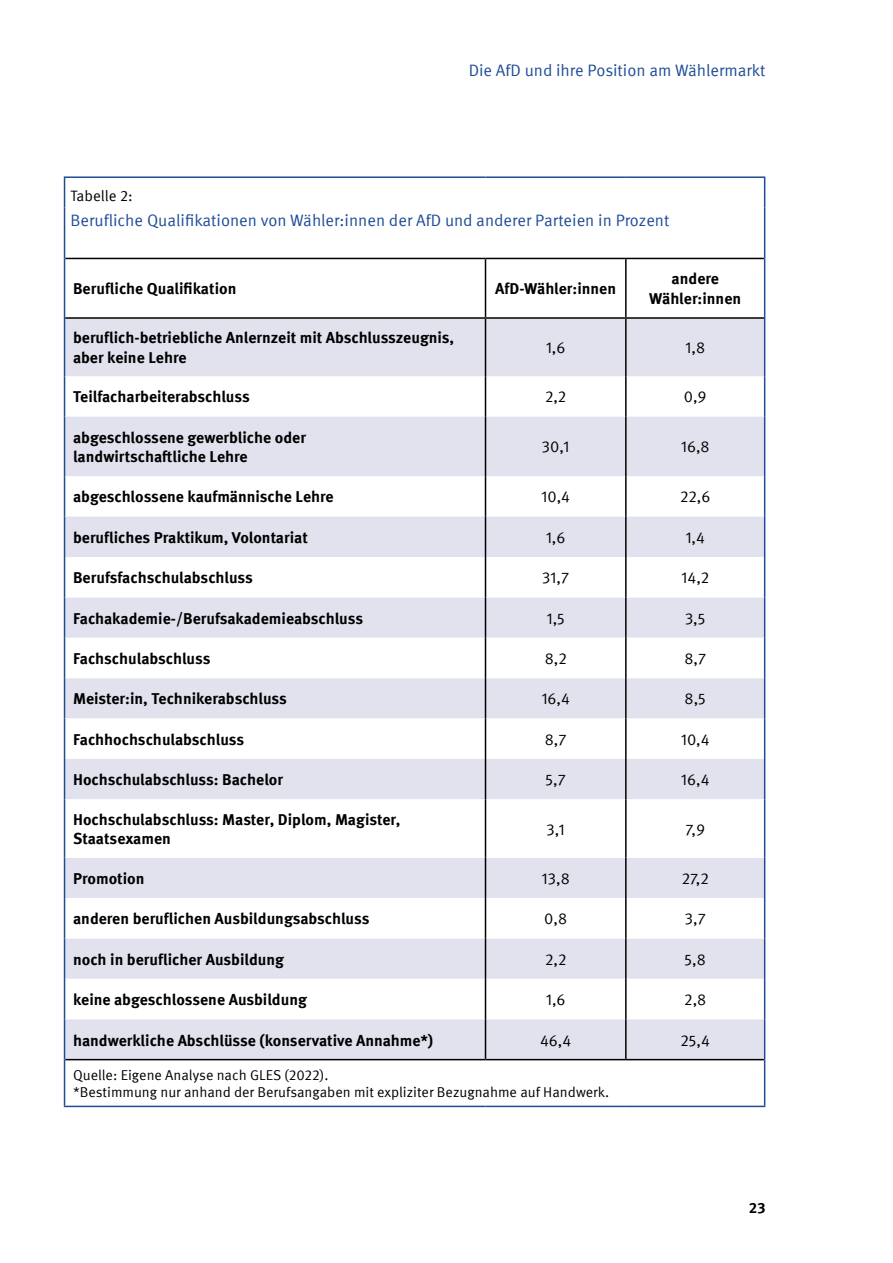
<style>
.page{position:relative;width:893px;height:1263px;background:#fff}
.page>*{position:absolute;margin:0;border:0;box-sizing:border-box;transform-origin:0 0}
.t1{font:16.5px "Meta IGM";color:#1f4d95}
.t2{font:700 15.75px/19.5px "Meta IGM";color:#000}
.t3{font:15.75px "Meta IGM";color:#000}
.t4{font:15px "Meta IGM";color:#000}
.t5{font:700 15px "Meta IGM";color:#000}
.t6{font:14.25px/17.1px "Meta IGM";color:#000}
</style>
<div class="page">
<svg style="left:65px;top:319px;width:699px;height:740px;fill:#e1e2ee"></svg>
<svg style="left:65px;top:557px;width:699px;height:462px"></svg>
<hr style="left:485px;top:259px;width:1px;height:58px;background:#000">
<hr style="left:625px;top:259px;width:2px;height:58px;background:#000">
<hr style="left:65px;top:1059px;width:420px;height:1px;background:#000">
<hr style="left:485px;top:1059px;width:141px;height:1px;background:#000">
<hr style="left:626px;top:1059px;width:138px;height:1px;background:#000">
<hr style="left:485px;top:319px;width:1px;height:57px;background:#000">
<hr style="left:625px;top:319px;width:2px;height:57px;background:#000">
<hr style="left:485px;top:376px;width:1px;height:41px;background:#000">
<hr style="left:625px;top:376px;width:2px;height:41px;background:#000">
<hr style="left:485px;top:417px;width:1px;height:59px;background:#000">
<hr style="left:625px;top:417px;width:2px;height:59px;background:#000">
<hr style="left:485px;top:476px;width:1px;height:41px;background:#000">
<hr style="left:625px;top:476px;width:2px;height:41px;background:#000">
<hr style="left:485px;top:517px;width:1px;height:40px;background:#000">
<hr style="left:625px;top:517px;width:2px;height:40px;background:#000">
<hr style="left:485px;top:557px;width:1px;height:40px;background:#000">
<hr style="left:625px;top:557px;width:2px;height:40px;background:#000">
<hr style="left:485px;top:597px;width:1px;height:41px;background:#000">
<hr style="left:625px;top:597px;width:2px;height:41px;background:#000">
<hr style="left:485px;top:638px;width:1px;height:40px;background:#000">
<hr style="left:625px;top:638px;width:2px;height:40px;background:#000">
<hr style="left:485px;top:678px;width:1px;height:40px;background:#000">
<hr style="left:625px;top:678px;width:2px;height:40px;background:#000">
<hr style="left:485px;top:718px;width:1px;height:41px;background:#000">
<hr style="left:625px;top:718px;width:2px;height:41px;background:#000">
<hr style="left:485px;top:759px;width:1px;height:40px;background:#000">
<hr style="left:625px;top:759px;width:2px;height:40px;background:#000">
<hr style="left:485px;top:799px;width:1px;height:59px;background:#000">
<hr style="left:625px;top:799px;width:2px;height:59px;background:#000">
<hr style="left:485px;top:858px;width:1px;height:40px;background:#000">
<hr style="left:625px;top:858px;width:2px;height:40px;background:#000">
<hr style="left:485px;top:898px;width:1px;height:40px;background:#000">
<hr style="left:625px;top:898px;width:2px;height:40px;background:#000">
<hr style="left:485px;top:938px;width:1px;height:41px;background:#000">
<hr style="left:625px;top:938px;width:2px;height:41px;background:#000">
<hr style="left:485px;top:979px;width:1px;height:40px;background:#000">
<hr style="left:625px;top:979px;width:2px;height:40px;background:#000">
<hr style="left:485px;top:1019px;width:1px;height:40px;background:#000">
<hr style="left:625px;top:1019px;width:2px;height:40px;background:#000">
<hr style="left:65px;top:258px;width:420px;height:1px;background:#000">
<hr style="left:485px;top:258px;width:141px;height:1px;background:#000">
<hr style="left:626px;top:258px;width:138px;height:1px;background:#000">
<hr style="left:65px;top:317px;width:420px;height:2px;background:#000">
<hr style="left:485px;top:317px;width:141px;height:2px;background:#000">
<hr style="left:626px;top:317px;width:138px;height:2px;background:#000">
<hr style="left:64px;top:176px;width:421px;height:2px;background:#1f4d95">
<svg style="left:64px;top:178px;width:1px;height:29px"></svg>
<hr style="left:485px;top:176px;width:141px;height:2px;background:#1f4d95">
<hr style="left:626px;top:176px;width:139px;height:2px;background:#1f4d95">
<svg style="left:764px;top:178px;width:1px;height:29px"></svg>
<hr style="left:64px;top:207px;width:1px;height:51px;background:#1f4d95">
<hr style="left:764px;top:207px;width:1px;height:51px;background:#1f4d95">
<hr style="left:64px;top:258px;width:1px;height:60px;background:#1f4d95">
<hr style="left:764px;top:258px;width:1px;height:60px;background:#1f4d95">
<hr style="left:64px;top:318px;width:1px;height:58px;background:#1f4d95">
<hr style="left:764px;top:318px;width:1px;height:58px;background:#1f4d95">
<hr style="left:64px;top:376px;width:1px;height:41px;background:#1f4d95">
<hr style="left:764px;top:376px;width:1px;height:41px;background:#1f4d95">
<hr style="left:64px;top:417px;width:1px;height:59px;background:#1f4d95">
<hr style="left:764px;top:417px;width:1px;height:59px;background:#1f4d95">
<hr style="left:64px;top:476px;width:1px;height:41px;background:#1f4d95">
<hr style="left:764px;top:476px;width:1px;height:41px;background:#1f4d95">
<hr style="left:64px;top:517px;width:1px;height:40px;background:#1f4d95">
<hr style="left:764px;top:517px;width:1px;height:40px;background:#1f4d95">
<hr style="left:64px;top:557px;width:1px;height:40px;background:#1f4d95">
<hr style="left:764px;top:557px;width:1px;height:40px;background:#1f4d95">
<hr style="left:64px;top:597px;width:1px;height:41px;background:#1f4d95">
<hr style="left:764px;top:597px;width:1px;height:41px;background:#1f4d95">
<hr style="left:64px;top:638px;width:1px;height:40px;background:#1f4d95">
<hr style="left:764px;top:638px;width:1px;height:40px;background:#1f4d95">
<hr style="left:64px;top:678px;width:1px;height:40px;background:#1f4d95">
<hr style="left:764px;top:678px;width:1px;height:40px;background:#1f4d95">
<hr style="left:64px;top:718px;width:1px;height:41px;background:#1f4d95">
<hr style="left:764px;top:718px;width:1px;height:41px;background:#1f4d95">
<hr style="left:64px;top:759px;width:1px;height:40px;background:#1f4d95">
<hr style="left:764px;top:759px;width:1px;height:40px;background:#1f4d95">
<hr style="left:64px;top:799px;width:1px;height:59px;background:#1f4d95">
<hr style="left:764px;top:799px;width:1px;height:59px;background:#1f4d95">
<hr style="left:64px;top:858px;width:1px;height:40px;background:#1f4d95">
<hr style="left:764px;top:858px;width:1px;height:40px;background:#1f4d95">
<hr style="left:64px;top:898px;width:1px;height:40px;background:#1f4d95">
<hr style="left:764px;top:898px;width:1px;height:40px;background:#1f4d95">
<hr style="left:64px;top:938px;width:1px;height:41px;background:#1f4d95">
<hr style="left:764px;top:938px;width:1px;height:41px;background:#1f4d95">
<hr style="left:64px;top:979px;width:1px;height:40px;background:#1f4d95">
<hr style="left:764px;top:979px;width:1px;height:40px;background:#1f4d95">
<hr style="left:64px;top:1019px;width:1px;height:41px;background:#1f4d95">
<hr style="left:764px;top:1019px;width:1px;height:41px;background:#1f4d95">
<hr style="left:64px;top:1060px;width:1px;height:46px;background:#1f4d95">
<hr style="left:764px;top:1060px;width:1px;height:46px;background:#1f4d95">
<hr style="left:64px;top:1106px;width:421px;height:1px;background:#1f4d95">
<hr style="left:485px;top:1106px;width:141px;height:1px;background:#1f4d95">
<hr style="left:626px;top:1106px;width:139px;height:1px;background:#1f4d95">
<p class="t1" style="left:469px;top:58px;width:298px">Die AfD und ihre Position am Wählermarkt</p>
<p class="t4" style="left:71px;top:185px;width:64px">Tabelle 2:</p>
<p class="t1" style="left:71px;top:208px;width:600px">Berufliche Qualifikationen von Wähler:innen der AfD und anderer Parteien in Prozent</p>
<p class="t2" style="left:73px;top:278px;width:165px">Berufliche Qualifikation</p>
<p class="t2" style="left:495px;top:278px;width:122px">AfD-Wähler:innen</p>
<p class="t2" style="left:649px;top:268px;width:93px;text-align:center">andere<br>Wähler:innen</p>
<p class="t2" style="left:73px;top:327px;width:383px">beruflich-betriebliche Anlernzeit mit Abschlusszeugnis, aber keine Lehre</p>
<p class="t3" style="left:546px;top:336px;width:21px">1,6</p>
<p class="t3" style="left:685px;top:336px;width:22px">1,8</p>
<p class="t2" style="left:73px;top:386px;width:178px">Teilfacharbeiterabschluss</p>
<p class="t3" style="left:545px;top:385px;width:23px">2,2</p>
<p class="t3" style="left:684px;top:385px;width:24px">0,9</p>
<p class="t2" style="left:73px;top:426px;width:234px">abgeschlossene gewerbliche oder landwirtschaftliche Lehre</p>
<p class="t3" style="left:542px;top:435px;width:29px">30,1</p>
<p class="t3" style="left:681px;top:435px;width:30px">16,8</p>
<p class="t2" style="left:73px;top:486px;width:262px">abgeschlossene kaufmännische Lehre</p>
<p class="t3" style="left:541px;top:485px;width:30px">10,4</p>
<p class="t3" style="left:680px;top:485px;width:32px">22,6</p>
<p class="t2" style="left:73px;top:527px;width:236px">berufliches Praktikum, Volontariat</p>
<p class="t3" style="left:546px;top:525px;width:21px">1,6</p>
<p class="t3" style="left:685px;top:525px;width:21px">1,4</p>
<p class="t2" style="left:73px;top:567px;width:181px">Berufsfachschulabschluss</p>
<p class="t3" style="left:542px;top:566px;width:28px">31,7</p>
<p class="t3" style="left:681px;top:566px;width:30px">14,2</p>
<p class="t2" style="left:73px;top:607px;width:292px">Fachakademie-/Berufsakademieabschluss</p>
<p class="t3" style="left:546px;top:606px;width:20px">1,5</p>
<p class="t3" style="left:685px;top:606px;width:22px">3,5</p>
<p class="t2" style="left:73px;top:648px;width:139px">Fachschulabschluss</p>
<p class="t3" style="left:545px;top:647px;width:24px">8,2</p>
<p class="t3" style="left:684px;top:647px;width:23px">8,7</p>
<p class="t2" style="left:73px;top:688px;width:215px">Meister:in, Technikerabschluss</p>
<p class="t3" style="left:541px;top:687px;width:30px">16,4</p>
<p class="t3" style="left:685px;top:687px;width:23px">8,5</p>
<p class="t2" style="left:73px;top:729px;width:173px">Fachhochschulabschluss</p>
<p class="t3" style="left:545px;top:727px;width:23px">8,7</p>
<p class="t3" style="left:681px;top:727px;width:30px">10,4</p>
<p class="t2" style="left:73px;top:769px;width:212px">Hochschulabschluss: Bachelor</p>
<p class="t3" style="left:545px;top:768px;width:22px">5,7</p>
<p class="t3" style="left:681px;top:768px;width:30px">16,4</p>
<p class="t2" style="left:73px;top:808px;width:329px">Hochschulabschluss: Master, Diplom, Magister,<br>Staatsexamen</p>
<p class="t3" style="left:547px;top:817px;width:20px">3,1</p>
<p class="t3" style="left:685px;top:817px;width:21px">7,9</p>
<p class="t2" style="left:73px;top:868px;width:73px">Promotion</p>
<p class="t3" style="left:542px;top:866px;width:30px">13,8</p>
<p class="t3" style="left:682px;top:866px;width:29px">27,2</p>
<p class="t2" style="left:73px;top:908px;width:298px">anderen beruflichen Ausbildungsabschluss</p>
<p class="t3" style="left:544px;top:907px;width:24px">0,8</p>
<p class="t3" style="left:685px;top:907px;width:22px">3,7</p>
<p class="t2" style="left:73px;top:948px;width:212px">noch in beruflicher Ausbildung</p>
<p class="t3" style="left:545px;top:947px;width:23px">2,2</p>
<p class="t3" style="left:685px;top:947px;width:23px">5,8</p>
<p class="t2" style="left:73px;top:989px;width:235px">keine abgeschlossene Ausbildung</p>
<p class="t3" style="left:546px;top:988px;width:21px">1,6</p>
<p class="t3" style="left:684px;top:988px;width:24px">2,8</p>
<p class="t2" style="left:73px;top:1029px;width:362px">handwerkliche Abschlüsse (konservative Annahme*)</p>
<p class="t3" style="left:540px;top:1028px;width:33px">46,4</p>
<p class="t3" style="left:681px;top:1028px;width:31px">25,4</p>
<p class="t6" style="left:73px;top:1065px;width:538px">Quelle: Eigene Analyse nach GLES (2022).<br>*Bestimmung nur anhand der Berufsangaben mit expliziter Bezugnahme auf Handwerk.</p>
<p class="t5" style="left:749px;top:1196px;width:18px">23</p>
</div>
